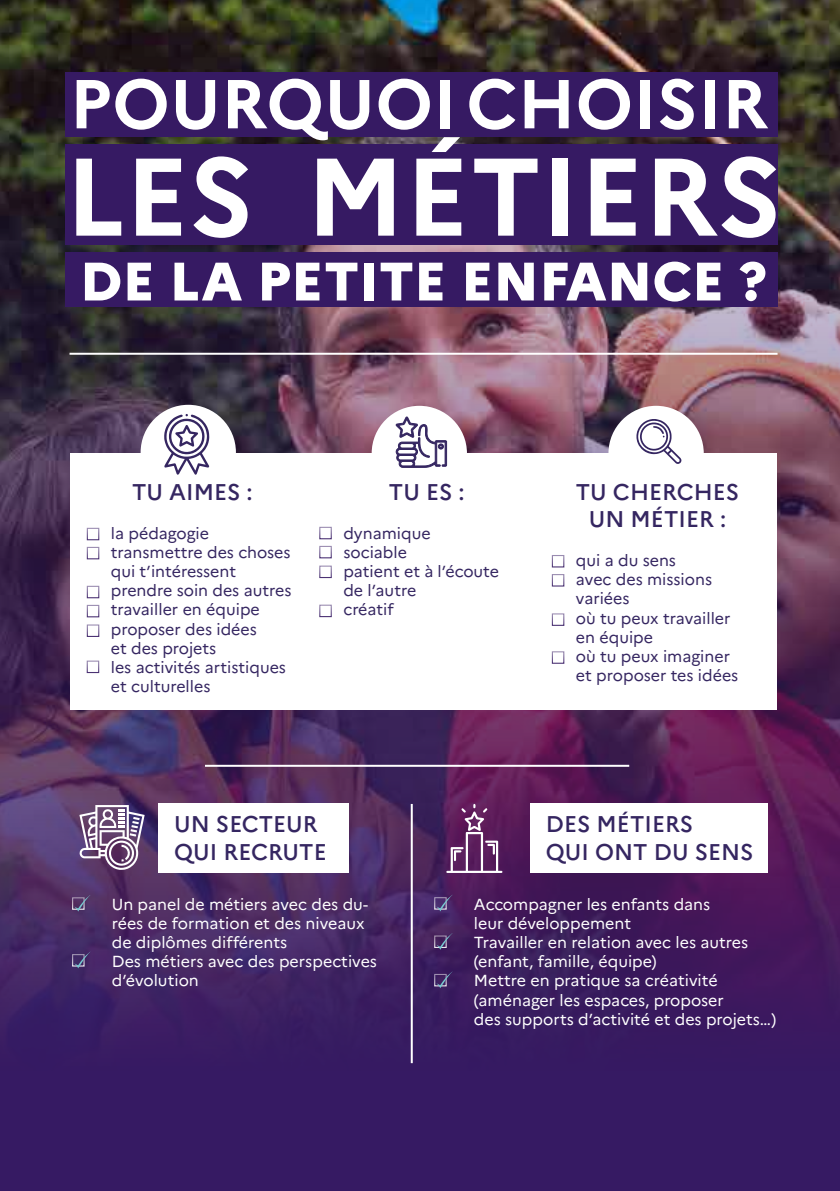
<style>
.page{position:relative;width:840px;height:1191px;background:#fff}
.page>*{position:absolute;margin:0;border:0;box-sizing:border-box;transform-origin:0 0}
.titre_H{font:700 110px "Marianne";color:#fff}
.titre_H-2{font:700 69px "Marianne";color:#fff}
.titre_H-3{font:800 54px "Marianne";color:#fff}
.t1{font:500 22.8px/27.2px "Marianne";color:#352661}
.t2{font:16px/19.2px "Marianne";color:#fff}
.t3{font:16px/19.2px "Marianne";color:#352661}
</style>
<div class="page">
<img style="left:0;top:0;width:839px;height:1191px">
<div style="left:65px;top:252px;width:712px;height:54px;background:#361a63"></div>
<div style="left:65px;top:145px;width:712px;height:100px;background:#361a63"></div>
<div style="left:65px;top:72px;width:712px;height:64px;background:#361a63"></div>
<hr style="left:69px;top:353px;width:708px;height:2px;background:#fff">
<div style="left:140px;top:405px;width:96px;height:95px;background:#fff;border-radius:50%"></div>
<div style="left:371px;top:406px;width:95px;height:95px;background:#fff;border-radius:50%"></div>
<div style="left:608px;top:406px;width:95px;height:95px;background:#fff;border-radius:50%"></div>
<div style="left:70px;top:453px;width:706px;height:256px;background:#fff"></div>
<svg style="left:164px;top:414px;width:45px;height:60px"></svg>
<svg style="left:395px;top:409px;width:52px;height:59px"></svg>
<svg style="left:636px;top:419px;width:45px;height:45px"></svg>
<div style="left:551px;top:613px;width:13px;height:13px;border:1px solid #361a63"></div>
<hr style="left:410px;top:804px;width:2px;height:259px;background:#fff">
<hr style="left:205px;top:765px;width:424px;height:2px;background:#fff">
<div style="left:157px;top:804px;width:191px;height:69px;background:#fff"></div>
<div style="left:530px;top:804px;width:237px;height:69px;background:#fff"></div>
<svg style="left:79px;top:805px;width:66px;height:65px"></svg>
<svg style="left:446px;top:804px;width:56px;height:69px;background:#794579"></svg>
<svg style="left:74px;top:894px;width:17px;height:17px"></svg>
<svg style="left:74px;top:951px;width:17px;height:17px"></svg>
<svg style="left:436px;top:894px;width:16px;height:17px"></svg>
<svg style="left:436px;top:933px;width:16px;height:16px"></svg>
<svg style="left:436px;top:971px;width:16px;height:17px"></svg>
<div style="left:87px;top:624px;width:12px;height:13px;border:1px solid #361a63"></div>
<div style="left:87px;top:660px;width:12px;height:13px;border:1px solid #361a63"></div>
<p class="titre_H-2" style="left:69px;top:62px;width:699px">POURQUOI CHOISIR</p>
<p class="titre_H" style="left:65px;top:129px;width:717px">LES MÉTIERS</p>
<p class="titre_H-3" style="left:80px;top:248px;width:688px">DE LA PETITE ENFANCE ?</p>
<p class="t1" style="left:132px;top:478px;width:122px">TU AIMES :</p>
<p class="t3" style="left:111px;top:523px;width:100px">la pédagogie</p>
<p class="t3" style="left:111px;top:542px;width:181px">transmettre des choses qui t’intéressent</p>
<p class="t3" style="left:111px;top:581px;width:182px">prendre soin des autres</p>
<p class="t3" style="left:111px;top:600px;width:150px">travailler en équipe</p>
<p class="t3" style="left:111px;top:619px;width:147px">proposer des idées et des projets</p>
<p class="t3" style="left:111px;top:657px;width:177px">les activités artistiques et culturelles</p>
<p class="t1" style="left:388px;top:478px;width:77px">TU ES :</p>
<p class="t3" style="left:343px;top:523px;width:89px">dynamique</p>
<p class="t3" style="left:343px;top:542px;width:65px">sociable</p>
<p class="t3" style="left:343px;top:561px;width:157px">patient et à l’écoute de l’autre</p>
<p class="t3" style="left:343px;top:600px;width:52px">créatif</p>
<p class="t1" style="left:575px;top:478px;width:165px;text-align:center">TU CHERCHES<br>UN MÉTIER :</p>
<p class="t3" style="left:575px;top:550px;width:101px">qui a du sens</p>
<p class="t3" style="left:575px;top:570px;width:137px">avec des missions variées</p>
<p class="t3" style="left:575px;top:608px;width:156px">où tu peux travailler en équipe</p>
<p class="t3" style="left:575px;top:646px;width:164px">où tu peux imaginer et proposer tes idées</p>
<p class="t1" style="left:174px;top:810px;width:154px">UN SECTEUR<br>QUI RECRUTE</p>
<p class="t1" style="left:545px;top:810px;width:209px">DES MÉTIERS<br>QUI ONT DU SENS</p>
<p class="t2" style="left:112px;top:894px;width:257px">Un panel de métiers avec des du&shy;rées de formation et des niveaux de diplômes différents</p>
<p class="t2" style="left:112px;top:951px;width:266px">Des métiers avec des perspectives d’évolution</p>
<p class="t2" style="left:473px;top:894px;width:238px">Accompagner les enfants dans leur développement</p>
<p class="t2" style="left:473px;top:932px;width:275px">Travailler en relation avec les autres (enfant, famille, équipe)</p>
<p class="t2" style="left:473px;top:971px;width:304px">Mettre en pratique sa créativité (aménager les espaces, proposer<br>des supports d’activité et des projets…)</p>
</div>
